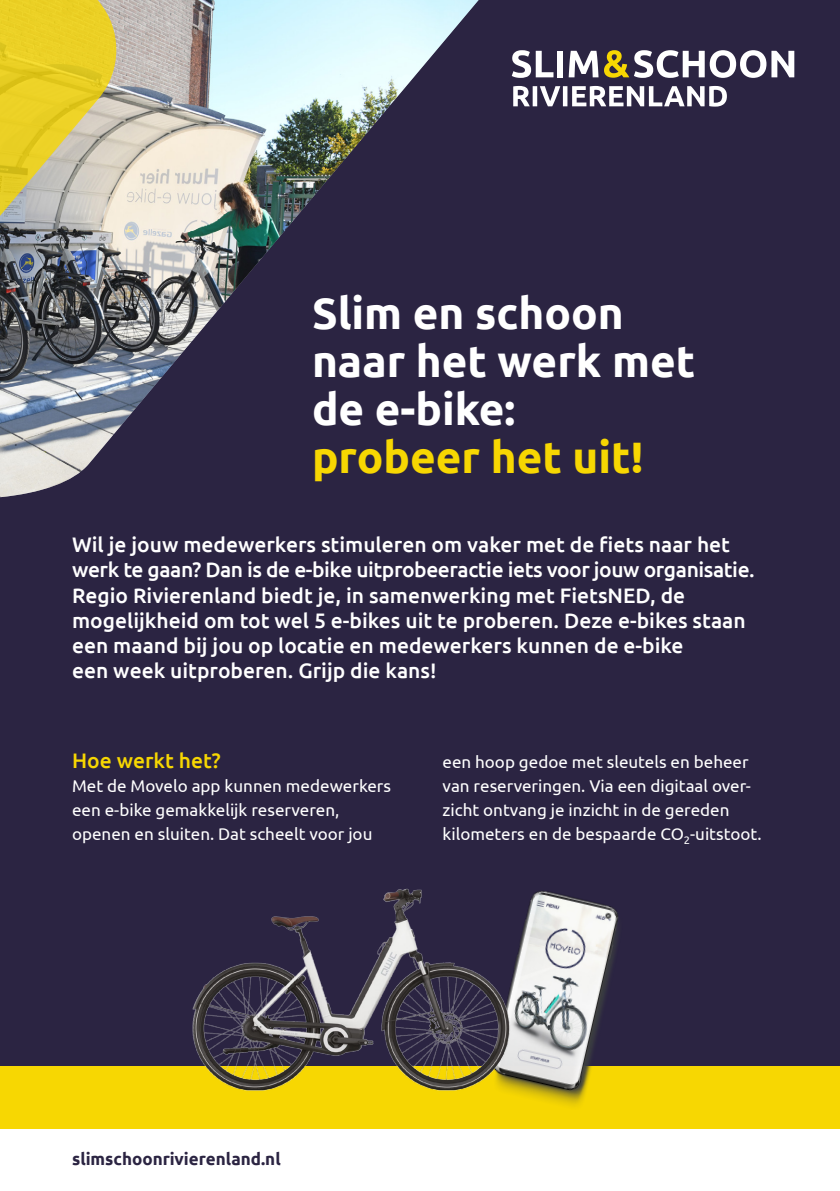
<style>
.page{position:relative;width:840px;height:1191px;background:#fff}
.page>*{position:absolute;margin:0;border:0;box-sizing:border-box;transform-origin:0 0}
.t1{font:700 44px/48px "Ubuntu";color:#fff}
.t2{font:700 44px "Ubuntu";color:#f7d702}
.t3{font:500 21px/25.2px "Ubuntu";color:#fff}
.t4{font:500 21px "Ubuntu";color:#f7d702}
.t5{font:17px/24px "Ubuntu";color:#fff}
.t6{font:700 17px "Ubuntu";color:#2b2442}
</style>
<div class="page">
<div style="left:0;top:0;width:839px;height:1066px;background:#2b2442"></div>
<svg style="left:565px;top:86px;width:161px;height:21px"></svg>
<svg style="left:568px;top:50px;width:225px;height:28px"></svg>
<div style="left:0;top:1066px;width:839px;height:62px;background:#f7d702"></div>
<svg style="left:478px;top:0;width:87px;height:107px"></svg>
<img style="left:122px;top:0;width:356px;height:425px">
<svg style="left:0;top:0;width:122px;height:498px;background:#a7a176"></svg>
<img style="left:527px;top:891px;width:92px;height:215px">
<img style="left:172px;top:888px;width:355px;height:241px">
<h1 class="t1" style="left:312px;top:289px;width:384px">Slim en schoon naar het werk met de e-bike:</h1>
<h1 class="t2" style="left:312px;top:431px;width:332px">probeer het uit!</h1>
<p class="t3" style="left:72px;top:531px;width:684px">Wil je jouw medewerkers stimuleren om vaker met de fiets naar het werk te gaan? Dan is de e-bike uitprobeeractie iets voor jouw organisatie.<br>Regio Rivierenland biedt je, in samenwerking met FietsNED, de mogelijkheid om tot wel 5 e-bikes uit te proberen. Deze e-bikes staan een maand bij jou op locatie en medewerkers kunnen de e-bike<br>een week uitproberen. Grijp die kans!</p>
<p class="t4" style="left:72px;top:747px;width:150px">Hoe werkt het?</p>
<p class="t5" style="left:72px;top:773px;width:320px">Met de Movelo app kunnen medewerkers een e-bike gemakkelijk reserveren, openen en sluiten. Dat scheelt voor jou</p>
<p class="t5" style="left:442px;top:749px;width:320px">een hoop gedoe met sleutels en beheer van reserveringen. Via een digitaal over&shy;zicht ontvang je inzicht in de gereden kilometers en de bespaarde CO<sub>2</sub>-uitstoot.</p>
<p class="t6" style="left:72px;top:1148px;width:210px">slimschoonrivierenland.nl</p>
</div>
